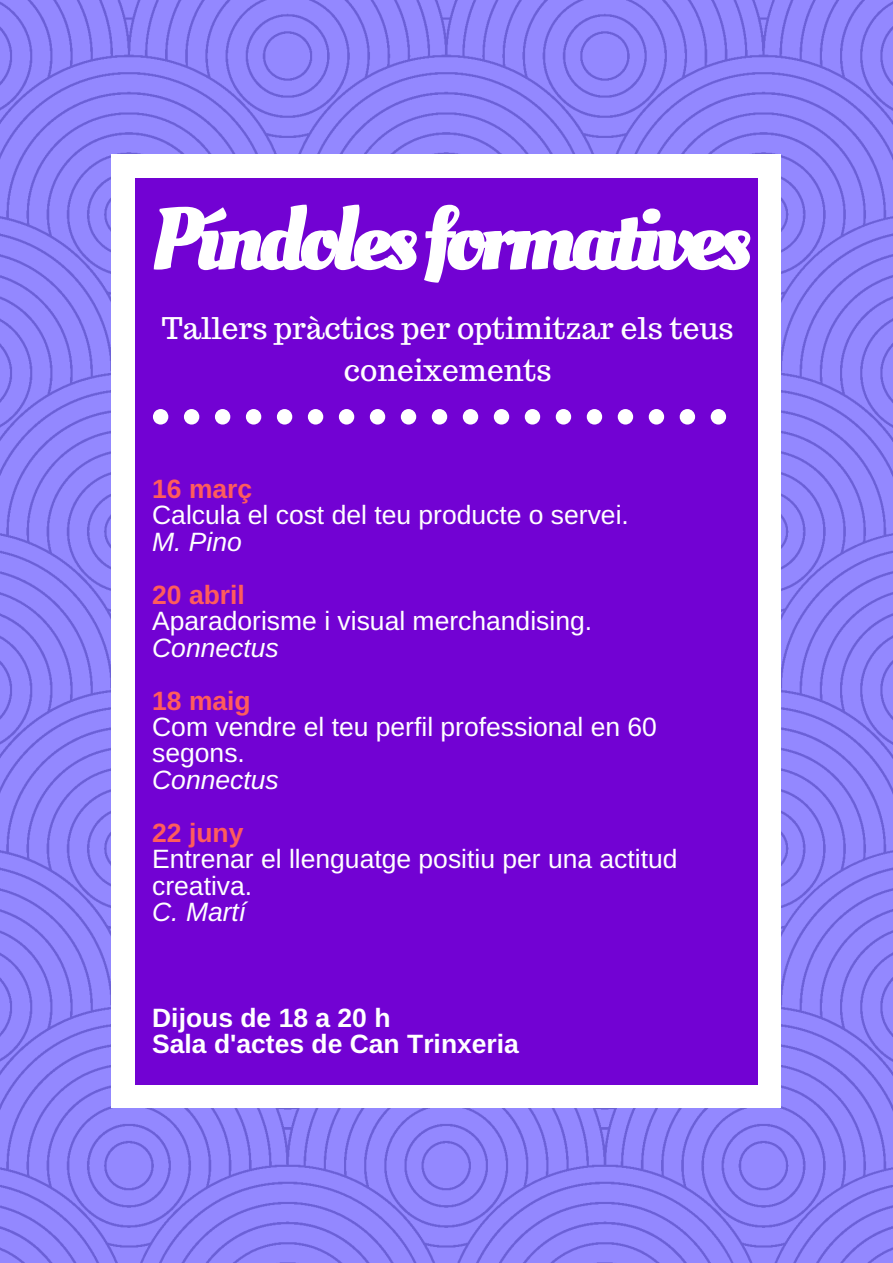
<style>
.page{position:relative;width:893px;height:1263px;background:#fff}
.page>*{position:absolute;margin:0;border:0;box-sizing:border-box;transform-origin:0 0}
.t1{font:700 87.75px "Oleo Script";letter-spacing:-.07em;color:#fff}
.t2{font:29.78px/41.6px "Trocchi";color:#fff;text-align:center}
.t3{font:26.47px/26.5px "Arimo";color:#fff}
.t4{font:700 26.47px/26.5px "Arimo";color:#fff}
.t5{font:italic 26.47px "Arimo";color:#fff}
.t6{font:700 26.47px "Arimo";color:#ff5c5c}
</style>
<div class="page">
<img style="left:0;top:0;width:893px;height:1263px">
<div style="left:121px;top:158px;width:650px;height:946px;background:#7202d3"></div>
<div style="left:758px;top:1085px;width:22px;height:23px;background:#fff"></div>
<div style="left:112px;top:176px;width:23px;height:911px;background:#fff"></div>
<div style="left:112px;top:1085px;width:23px;height:23px;background:#fff"></div>
<div style="left:758px;top:176px;width:22px;height:911px;background:#fff"></div>
<div style="left:133px;top:1085px;width:626px;height:23px;background:#fff"></div>
<div style="left:758px;top:155px;width:22px;height:23px;background:#fff"></div>
<div style="left:112px;top:155px;width:23px;height:23px;background:#fff"></div>
<div style="left:133px;top:155px;width:626px;height:23px;background:#fff"></div>
<div style="left:308px;top:409px;width:15px;height:16px;background:#fff;border-radius:50%"></div>
<div style="left:339px;top:409px;width:15px;height:16px;background:#fff;border-radius:50%"></div>
<div style="left:277px;top:409px;width:15px;height:16px;background:#fff;border-radius:50%"></div>
<div style="left:401px;top:409px;width:15px;height:16px;background:#fff;border-radius:50%"></div>
<svg style="left:153px;top:409px;width:15px;height:16px"></svg>
<div style="left:432px;top:409px;width:15px;height:16px;background:#fff;border-radius:50%"></div>
<div style="left:184px;top:409px;width:15px;height:16px;background:#fff;border-radius:50%"></div>
<div style="left:215px;top:409px;width:15px;height:16px;background:#fff;border-radius:50%"></div>
<div style="left:246px;top:409px;width:15px;height:16px;background:#fff;border-radius:50%"></div>
<div style="left:370px;top:409px;width:15px;height:16px;background:#fff;border-radius:50%"></div>
<div style="left:618px;top:409px;width:15px;height:16px;background:#fff;border-radius:50%"></div>
<div style="left:649px;top:409px;width:15px;height:16px;background:#fff;border-radius:50%"></div>
<div style="left:680px;top:409px;width:15px;height:16px;background:#fff;border-radius:50%"></div>
<div style="left:711px;top:409px;width:15px;height:16px;background:#fff;border-radius:50%"></div>
<div style="left:587px;top:409px;width:15px;height:16px;background:#fff;border-radius:50%"></div>
<div style="left:494px;top:409px;width:15px;height:16px;background:#fff;border-radius:50%"></div>
<div style="left:525px;top:409px;width:15px;height:16px;background:#fff;border-radius:50%"></div>
<div style="left:463px;top:409px;width:15px;height:16px;background:#fff;border-radius:50%"></div>
<div style="left:556px;top:409px;width:15px;height:16px;background:#fff;border-radius:50%"></div>
<h1 class="t1" style="left:150px;top:181px;width:603px">Píndolesformatives</h1>
<p class="t2" style="left:162px;top:307px;width:573px">Tallers pràctics per optimitzar els teus coneixements</p>
<p class="t6" style="left:152px;top:474px;width:102px">16 març</p>
<p class="t3" style="left:152px;top:502px;width:478px">Calcula el cost del teu producte o servei.</p>
<p class="t5" style="left:152px;top:527px;width:91px">M. Pino</p>
<p class="t6" style="left:152px;top:580px;width:94px">20 abril</p>
<p class="t3" style="left:152px;top:608px;width:441px">Aparadorisme i visual merchandising.</p>
<p class="t5" style="left:152px;top:633px;width:128px">Connectus</p>
<p class="t6" style="left:152px;top:685px;width:100px">18 maig</p>
<p class="t3" style="left:152px;top:713px;width:506px">Com vendre el teu perfil professional en 60 segons.</p>
<p class="t5" style="left:152px;top:765px;width:128px">Connectus</p>
<p class="t6" style="left:152px;top:818px;width:93px">22 juny</p>
<p class="t3" style="left:152px;top:846px;width:527px">Entrenar el llenguatge positiu per una actitud creativa.</p>
<p class="t5" style="left:152px;top:897px;width:96px">C. Martí</p>
<p class="t4" style="left:152px;top:1004px;width:368px">Dijous de 18 a 20 h<br>Sala d'actes de Can Trinxeria</p>
</div>
